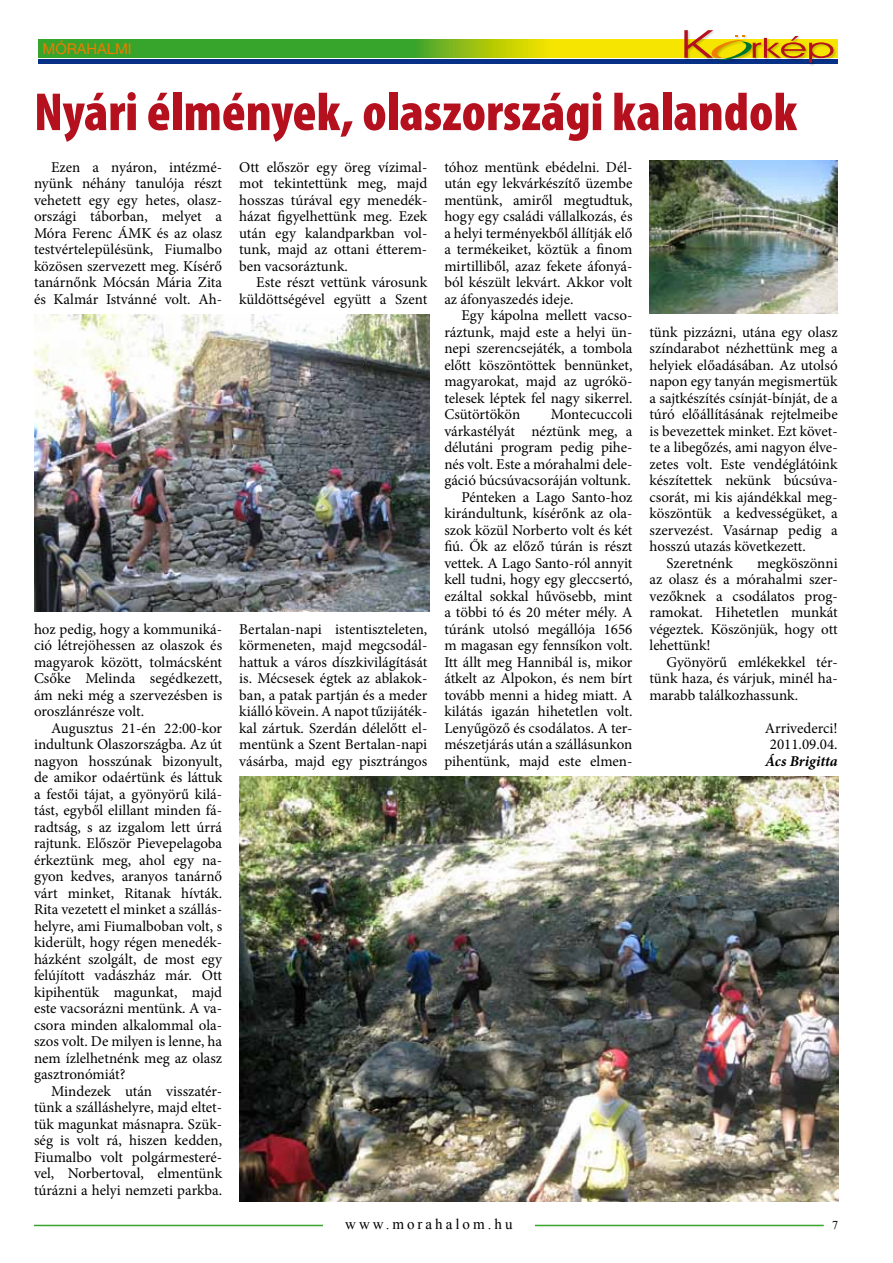
<style>
.page{position:relative;width:893px;height:1263px;background:#fff}
.page>*{position:absolute;margin:0;border:0;box-sizing:border-box;transform-origin:0 0}
.t1{font:900 condensed 54px "Myriad Pro";color:#b4101d}
.t2{font:15px/16.5px "Minion Pro";color:#000;text-align:justify}
.t3{font:15px "Times New Roman";letter-spacing:.2em;color:#000}
.t4{font:italic 700 15px "Minion Pro";letter-spacing:-.005em;color:#000}
.t5{font:14.85px "Helvetica M";color:#ee7d00}
.t6{font:12px "Times New Roman";color:#000}
</style>
<div class="page">
<svg style="left:38px;top:39px;width:800px;height:18px;background:#75b81c"></svg>
<hr style="left:38px;top:59px;width:800px;height:4px;background:#073187">
<div style="left:684px;top:30px;width:153px;height:36px;background:#000;opacity:.2"></div>
<svg style="left:684px;top:30px;width:149px;height:33px"></svg>
<hr style="left:34px;top:1225px;width:790px;height:1px;background:#37a42c">
<div style="left:323px;top:1218px;width:211px;height:11px;background:#fff"></div>
<img style="left:34px;top:315px;width:395px;height:296px">
<img style="left:239px;top:777px;width:599px;height:424px">
<img style="left:649px;top:160px;width:189px;height:153px">
<p class="t5" style="left:42px;top:40px;width:91px">MÓRAHALM I</p>
<h1 class="t1" style="left:34px;top:82px;width:764px">Nyári élmények, olaszországi kalandok</h1>
<p class="t2" style="left:34px;top:159px;width:190px;text-indent:17px">Ezen a nyáron, intézmé&shy;nyünk néhány tanulója részt vehetett egy egy hetes, olasz&shy;országi táborban, melyet a Móra Ferenc ÁMK és az olasz testvértelepülésünk, Fiumalbo közösen szervezett meg. Kísérő tanárnőnk Mócsán Mária Zita és Kalmár Istvánné volt. Ah-</p>
<p class="t2" style="left:34px;top:621px;width:190px">hoz pedig, hogy a kommuniká&shy;ció létrejöhessen az olaszok és magyarok között, tolmácsként Csőke Melinda segédkezett, ám neki még a szervezésben is oroszlánrésze volt.</p>
<p class="t2" style="left:34px;top:720px;width:190px;text-indent:17px">Augusztus 21-én 22:00-kor indultunk Olaszországba. Az út nagyon hosszúnak bizonyult, de amikor odaértünk és láttuk a festői tájat, a gyönyörű kilá&shy;tást, egyből elillant minden fá&shy;radtság, s az izgalom lett úrrá rajtunk. Először Pievepelagoba érkeztünk meg, ahol egy na&shy;gyon kedves, aranyos tanárnő várt minket, Ritanak hívták.<br>Rita vezetett el minket a szállás&shy;helyre, ami Fiumalboban volt, s kiderült, hogy régen menedék&shy;házként szolgált, de most egy felújított vadászház már. Ott kipihentük magunkat, majd este vacsorázni mentünk. A va&shy;csora minden alkalommal ola&shy;szos volt. De milyen is lenne, ha nem ízlelhetnénk meg az olasz gasztronómiát?</p>
<p class="t2" style="left:34px;top:1083px;width:190px;text-indent:17px">Mindezek után visszatér&shy;tünk a szálláshelyre, majd eltet&shy;tük magunkat másnapra. Szük&shy;ség is volt rá, hiszen kedden, Fiumalbo volt polgármesteré&shy;vel, Norbertoval, elmentünk túrázni a helyi nemzeti parkba.</p>
<p class="t2" style="left:239px;top:159px;width:190px">Ott először egy öreg vízimal&shy;mot tekintettünk meg, majd hosszas túrával egy menedék&shy;házat figyelhettünk meg. Ezek után egy kalandparkban vol&shy;tunk, majd az ottani étterem&shy;ben vacsoráztunk.</p>
<p class="t2" style="left:239px;top:274px;width:190px;text-align:right">Este részt vettünk városunk küldöttségével együtt a Szent</p>
<p class="t2" style="left:239px;top:621px;width:190px">Bertalan-napi istentiszteleten, körmeneten, majd megcsodál&shy;hattuk a város díszkivilágítását is. Mécsesek égtek az ablakok&shy;ban, a patak partján és a meder kiálló kövein. A napot tűzijáték&shy;kal zártuk. Szerdán délelőtt el&shy;mentünk a Szent Bertalan-napi vásárba, majd egy pisztrángos</p>
<p class="t2" style="left:444px;top:159px;width:190px">tóhoz mentünk ebédelni. Dél&shy;után egy lekvárkészítő üzembe mentünk, amiről megtudtuk, hogy egy családi vállalkozás, és a helyi terményekből állítják elő a termékeiket, köztük a finom mirtilliből, azaz fekete áfonyá&shy;ból készült lekvárt. Akkor volt az áfonyaszedés ideje.</p>
<p class="t2" style="left:444px;top:307px;width:190px;text-indent:17px">Egy kápolna mellett vacso&shy;ráztunk, majd este a helyi ün&shy;nepi szerencsejáték, a tombola előtt köszöntöttek bennünket, magyarokat, majd az ugrókö&shy;telesek léptek fel nagy sikerrel.<br>Csütörtökön</p>
<p class="t2" style="left:444px;top:406px;width:190px;text-align:right">Montecuccoli<br>várkastélyát néztünk meg, a délutáni program pedig pihe&shy;nés volt. Este a mórahalmi dele&shy;gáció búcsúvacsoráján voltunk.<br>Pénteken a Lago Santo-hoz kirándultunk, kísérőnk az ola&shy;szok közül Norberto volt és két fiú. Ők az előző túrán is részt vettek. A Lago Santo-ról annyit kell tudni, hogy egy gleccsertó, ezáltal sokkal hűvösebb, mint a többi tó és 20 méter mély. A túránk utolsó megállója 1656 m magasan egy fennsíkon volt.<br>Itt állt meg Hannibál is, mikor átkelt az Alpokon, és nem bírt tovább menni a hideg miatt. A kilátás igazán hihetetlen volt.<br>Lenyűgöző és csodálatos. A ter&shy;mészetjárás után a szállásunkon pihentünk, majd este elmen-</p>
<p class="t2" style="left:649px;top:324px;width:190px">tünk pizzázni, utána egy olasz</p>
<p class="t2" style="left:649px;top:340px;width:190px">színdarabot nézhettünk meg a</p>
<p class="t2" style="left:649px;top:357px;width:190px">helyiek előadásában. Az utolsó</p>
<p class="t2" style="left:649px;top:373px;width:190px">napon egy tanyán megismertük</p>
<p class="t2" style="left:649px;top:390px;width:190px">a sajtkészítés csínját-bínját, de a</p>
<p class="t2" style="left:649px;top:406px;width:190px">túró előállításának rejtelmeibe</p>
<p class="t2" style="left:649px;top:423px;width:190px">is bevezettek minket. Ezt követ-</p>
<p class="t2" style="left:649px;top:439px;width:190px">te a libegőzés, ami nagyon élve-</p>
<p class="t2" style="left:649px;top:456px;width:190px">zetes volt. Este vendéglátóink</p>
<p class="t2" style="left:649px;top:472px;width:190px">készítettek nekünk búcsúva-</p>
<p class="t2" style="left:649px;top:489px;width:190px">csorát, mi kis ajándékkal meg-</p>
<p class="t2" style="left:649px;top:505px;width:190px">köszöntük a kedvességüket, a</p>
<p class="t2" style="left:649px;top:522px;width:190px">szervezést. Vasárnap pedig a</p>
<p class="t2" style="left:649px;top:538px;width:158px">hosszú utazás következett.</p>
<p class="t2" style="left:666px;top:555px;width:68px">Szeretnénk</p>
<p class="t2" style="left:649px;top:555px;width:190px;text-indent:108px">megköszönni az olasz és a mórahalmi szer&shy;vezőknek a csodálatos prog&shy;ramokat. Hihetetlen munkát végeztek. Köszönjük, hogy ott lehettünk!</p>
<p class="t2" style="left:649px;top:654px;width:190px;text-indent:17px">Gyönyörű emlékekkel tér&shy;tünk haza, és várjuk, minél ha&shy;marabb találkozhassunk.</p>
<p class="t2" style="left:765px;top:720px;width:74px;text-align:center">Arrivederci!<br>2011.09.04.</p>
<p class="t4" style="left:765px;top:750px;width:74px">Ács Brigitta</p>
<p class="t3" style="left:345px;top:1214px;width:169px">www.morahalom.hu</p>
<p class="t6" style="left:832px;top:1216px;width:7px">7</p>
</div>
